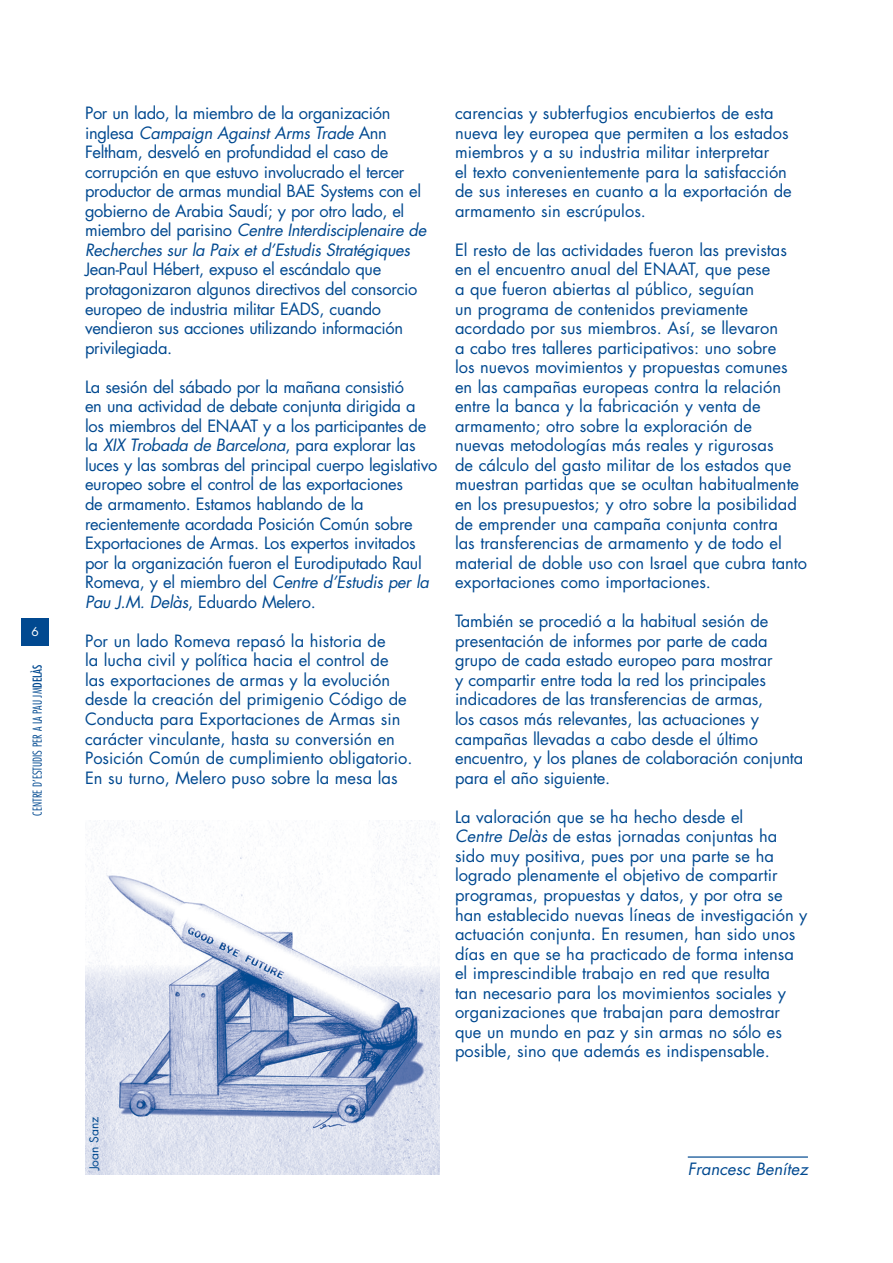
<style>
.page{position:relative;width:893px;height:1263px;background:#fff}
.page>*{position:absolute;margin:0;border:0;box-sizing:border-box;transform-origin:0 0}
.t1{font:16.5px/19.5px "Futura";color:#014990}
.t2{font:16.5px/19.5px "Futura";letter-spacing:-.02em;color:#014990}
.t3{font:italic 16.5px "Futura";color:#014990}
.t4{font:300 condensed 12px "Futura";color:#014990}
.t5{font:12px "Futura";color:#014990}
.s1{font-weight:400}
.s2{font-style:italic}
</style>
<div class="page">
<div style="left:21px;top:618px;width:28px;height:28px;background:#014990"></div>
<hr style="left:688px;top:1156px;width:120px;height:2px;background:#014990">
<img style="left:85px;top:820px;width:354px;height:355px">
<p class="t4" style="left:30px;top:816px;width:153px;rotate:-90deg">CENTRE D’ESTUDIS PER A LA PAU JM<span class="s1">DELÀS</span></p>
<p class="t2" style="left:85px;top:103px;width:343px">Por un lado, la miembro de la organización inglesa <span class="s2">Campaign Against Arms Trade</span> Ann Feltham, desveló en profundidad el caso de corrupción en que estuvo involucrado el tercer productor de armas mundial BAE Systems con el gobierno de Arabia Saudí; y por otro lado, el miembro del parisino <span class="s2">Centre Interdisciplenaire de Recherches sur la Paix et d’Estudis Stratégiques</span></p>
<p class="t2" style="left:85px;top:260px;width:334px">Jean-Paul Hébert, expuso el escándalo que protagonizaron algunos directivos del consorcio europeo de industria militar EADS, cuando vendieron sus acciones utilizando información privilegiada.</p>
<p class="t2" style="left:85px;top:377px;width:354px">La sesión del sábado por la mañana consistió<br>en una actividad de debate conjunta dirigida a los miembros del ENAAT y a los participantes de la <span class="s2">XIX Trobada de Barcelona</span>, para explorar las luces y las sombras del principal cuerpo legislativo europeo sobre el control de las exportaciones<br>de armamento. Estamos hablando de la recientemente acordada Posición Común sobre Exportaciones de Armas. Los expertos invitados por la organización fueron el Eurodiputado Raul Romeva, y el miembro del <span class="s2">Centre d’Estudis per la Pau J.M. Delàs</span>, Eduardo Melero.</p>
<p class="t1" style="left:85px;top:631px;width:329px">Por un lado Romeva repasó la historia de<br>la lucha civil y política hacia el control de las exportaciones de armas y la evolución desde la creación del primigenio Código de Conducta para Exportaciones de Armas sin carácter vinculante, hasta su conversión en Posición Común de cumplimiento obligatorio.<br>En su turno, Melero puso sobre la mesa las</p>
<p class="t1" style="left:455px;top:103px;width:338px">carencias y subterfugios encubiertos de esta nueva ley europea que permiten a los estados miembros y a su industria militar interpretar<br>el texto convenientemente para la satisfacción de sus intereses en cuanto a la exportación de armamento sin escrúpulos.</p>
<p class="t1" style="left:455px;top:240px;width:354px">El resto de las actividades fueron las previstas en el encuentro anual del ENAAT, que pese<br>a que fueron abiertas al público, seguían<br>un programa de contenidos previamente acordado por sus miembros. Así, se llevaron<br>a cabo tres talleres participativos: uno sobre<br>los nuevos movimientos y propuestas comunes en las campañas europeas contra la relación entre la banca y la fabricación y venta de armamento; otro sobre la exploración de<br>nuevas metodologías más reales y rigurosas<br>de cálculo del gasto militar de los estados que muestran partidas que se ocultan habitualmente en los presupuestos; y otro sobre la posibilidad de emprender una campaña conjunta contra<br>las transferencias de armamento y de todo el material de doble uso con Israel que cubra tanto exportaciones como importaciones.</p>
<p class="t1" style="left:455px;top:612px;width:350px">También se procedió a la habitual sesión de presentación de informes por parte de cada grupo de cada estado europeo para mostrar<br>y compartir entre toda la red los principales indicadores de las transferencias de armas,<br>los casos más relevantes, las actuaciones y campañas llevadas a cabo desde el último encuentro, y los planes de colaboración conjunta para el año siguiente.</p>
<p class="t1" style="left:455px;top:807px;width:354px">La valoración que se ha hecho desde el<br><span class="s2">Centre Delàs</span> de estas jornadas conjuntas ha sido muy positiva, pues por una parte se ha logrado plenamente el objetivo de compartir programas, propuestas y datos, y por otra se han establecido nuevas líneas de investigación y actuación conjunta. En resumen, han sido unos días en que se ha practicado de forma intensa el imprescindible trabajo en red que resulta<br>tan necesario para los movimientos sociales y organizaciones que trabajan para demostrar que un mundo en paz y sin armas no sólo es posible, sino que además es indispensable.</p>
<p class="t5" style="left:87px;top:1170px;width:56px;rotate:-90deg">Joan Sanz</p>
<p class="t3" style="left:688px;top:1158px;width:122px">Francesc Benítez</p>
</div>
